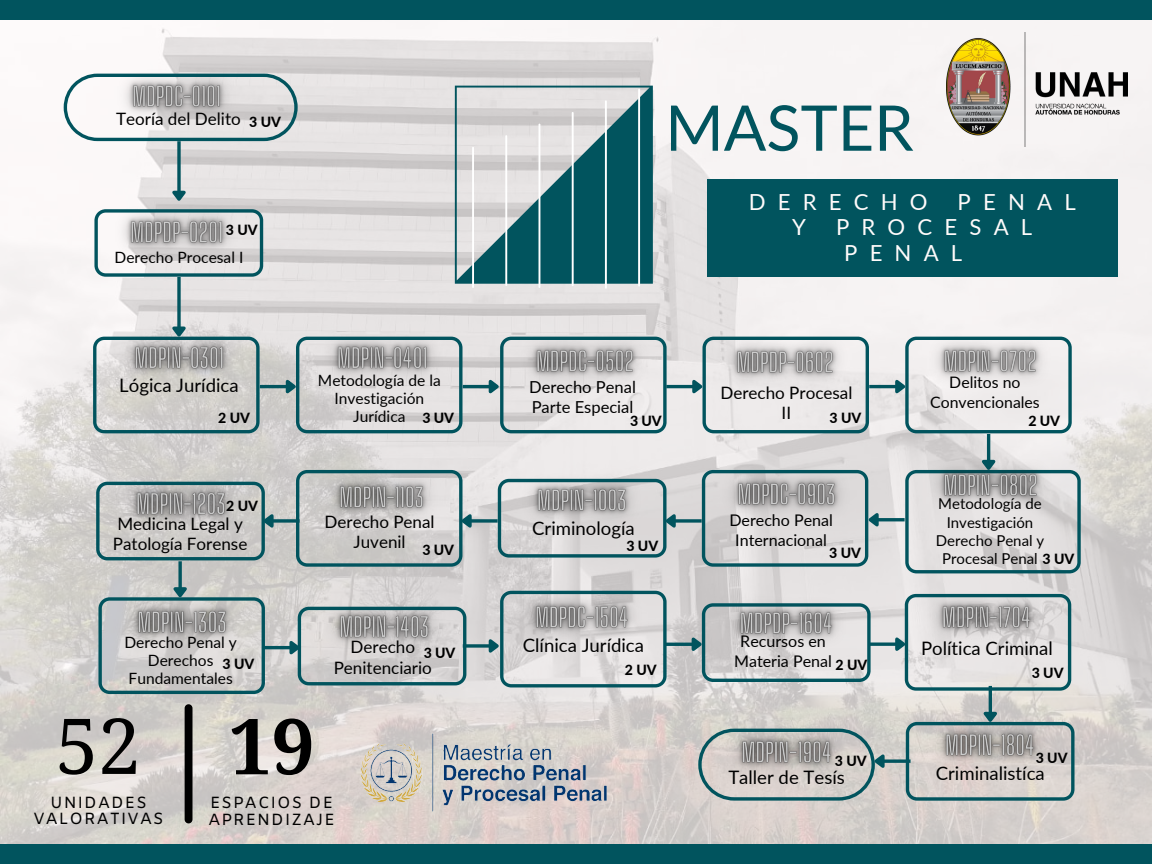
<style>
.page{position:relative;width:1152px;height:864px;background:#fff}
.page>*{position:absolute;margin:0;border:0;box-sizing:border-box;transform-origin:0 0}
.t1{font:700 77.1px "Droid Serif";color:#000}
.t2{font:77.1px "Droid Serif";color:#000}
.t3{font:63px "Lato";color:#01545e}
.t4{font:22.2px/25.8px "Lato";letter-spacing:.55em;color:#fffbfb}
.t5{font:18.6px "Lato";color:#000}
.t6{font:17.1px/20.2px "Lato";color:#000;text-align:center}
.t7{font:16.5px/19.6px "Lato";color:#000}
.t8{font:16.2px/17.5px "Amiko";letter-spacing:.07em;color:#000}
.t9{font:16.05px/20.1px "Lato";color:#000;text-align:center}
.t10{font:15.9px/19.8px "Lato";color:#000;text-align:center}
.t11{font:15.6px/18px "Lato";color:#000;text-align:center}
.t12{font:15px "Lato";color:#000}
.t13{font:800 14.1px "Lato";color:#000}
.s1{font-weight:800;font-size:14.1px}
</style>
<div class="page">
<img style="left:0;top:19px;width:1152px;height:826px">
<svg style="left:177px;top:277px;width:4px;height:37px"></svg>
<hr style="left:260px;top:385px;width:27px;height:3px;background:#01545e">
<hr style="left:463px;top:385px;width:27px;height:3px;background:#01545e">
<hr style="left:878px;top:518px;width:27px;height:3px;background:#01545e">
<hr style="left:666px;top:385px;width:27px;height:3px;background:#01545e">
<hr style="left:869px;top:385px;width:27px;height:3px;background:#01545e">
<hr style="left:987px;top:434px;width:3px;height:27px;background:#01545e">
<svg style="left:64px;top:74px;width:234px;height:67px"></svg>
<svg style="left:93px;top:323px;width:167px;height:110px;background:#b0bcbc"></svg>
<svg style="left:283px;top:337px;width:180px;height:96px;background:#b4bfc0"></svg>
<svg style="left:486px;top:337px;width:181px;height:96px;background:#bcc8ca"></svg>
<svg style="left:689px;top:337px;width:180px;height:96px;background:#bfccce"></svg>
<svg style="left:892px;top:337px;width:180px;height:96px"></svg>
<svg style="left:702px;top:470px;width:180px;height:97px;background:#b4c1c2"></svg>
<svg style="left:905px;top:457px;width:176px;height:116px;background:#c6cdce"></svg>
<div style="left:0;top:845px;width:1152px;height:19px;background:#01545e"></div>
<div style="left:0;top:0;width:1152px;height:19px;background:#01545e"></div>
<div style="left:707px;top:179px;width:410px;height:98px;background:#01545e"></div>
<svg style="left:177px;top:141px;width:4px;height:46px"></svg>
<svg style="left:94px;top:188px;width:169px;height:89px"></svg>
<svg style="left:679px;top:519px;width:23px;height:4px"></svg>
<svg style="left:498px;top:479px;width:181px;height:79px;background:#a0b4b7"></svg>
<svg style="left:475px;top:519px;width:23px;height:4px"></svg>
<svg style="left:296px;top:470px;width:179px;height:97px;background:#abb8b9"></svg>
<svg style="left:277px;top:519px;width:23px;height:4px"></svg>
<svg style="left:96px;top:482px;width:181px;height:78px;background:#96abab"></svg>
<svg style="left:178px;top:561px;width:4px;height:16px"></svg>
<svg style="left:98px;top:584px;width:167px;height:110px;background:#a7b5b6"></svg>
<hr style="left:264px;top:646px;width:26px;height:3px;background:#01545e">
<svg style="left:286px;top:607px;width:180px;height:78px;background:#9fb2b3"></svg>
<svg style="left:463px;top:644px;width:23px;height:4px"></svg>
<svg style="left:486px;top:591px;width:181px;height:96px;background:#b8c5c7"></svg>
<hr style="left:666px;top:643px;width:26px;height:3px;background:#01545e">
<svg style="left:689px;top:603px;width:182px;height:79px;background:#9eb2b5"></svg>
<hr style="left:869px;top:643px;width:27px;height:3px;background:#01545e">
<svg style="left:892px;top:594px;width:179px;height:97px;background:#bfcbcb"></svg>
<hr style="left:989px;top:686px;width:3px;height:27px;background:#01545e">
<svg style="left:906px;top:709px;width:169px;height:92px;background:#93a9a9"></svg>
<svg style="left:455px;top:86px;width:198px;height:203px;background:#759ba0"></svg>
<div style="left:185px;top:704px;width:8px;height:119px;background:#000;border-radius:4px"></div>
<img style="left:342px;top:714px;width:284px;height:113px">
<svg style="left:888px;top:759px;width:23px;height:4px"></svg>
<svg style="left:698px;top:729px;width:190px;height:72px;background:#9fafae"></svg>
<img style="left:946px;top:33px;width:182px;height:113px">
<img style="left:104px;top:314px;width:149px;height:90px">
<img style="left:308px;top:314px;width:149px;height:90px">
<img style="left:100px;top:187px;width:152px;height:90px">
<img style="left:102px;top:51px;width:149px;height:90px">
<img style="left:507px;top:316px;width:156px;height:90px">
<img style="left:707px;top:317px;width:157px;height:90px">
<img style="left:914px;top:316px;width:153px;height:90px">
<img style="left:913px;top:440px;width:154px;height:90px">
<img style="left:708px;top:449px;width:157px;height:90px">
<img style="left:508px;top:456px;width:149px;height:90px">
<img style="left:309px;top:452px;width:145px;height:90px">
<img style="left:107px;top:460px;width:149px;height:90px">
<img style="left:107px;top:577px;width:149px;height:90px">
<img style="left:310px;top:583px;width:149px;height:90px">
<img style="left:505px;top:572px;width:154px;height:90px">
<img style="left:711px;top:579px;width:152px;height:90px">
<img style="left:913px;top:572px;width:148px;height:90px">
<img style="left:915px;top:701px;width:150px;height:90px">
<img style="left:712px;top:707px;width:149px;height:90px">
<p class="t6" style="left:116px;top:109px;width:126px">Teoría del Delito</p>
<p class="t13" style="left:249px;top:113px;width:33px">3 UV</p>
<p class="t13" style="left:226px;top:221px;width:33px">3 UV</p>
<p class="t11" style="left:115px;top:248px;width:130px">Derecho Procesal I</p>
<p class="t3" style="left:665px;top:89px;width:250px">MASTER</p>
<p class="t4" style="left:749px;top:188px;width:180px">DERECHO</p>
<p class="t4" style="left:958px;top:188px;width:120px">PENAL</p>
<p class="t4" style="left:792px;top:214px;width:15px">Y</p>
<p class="t4" style="left:844px;top:214px;width:190px;text-indent:-8px">PROCESAL<br>PENAL</p>
<p class="t5" style="left:119px;top:373px;width:121px">Lógica Jurídica</p>
<p class="t11" style="left:318px;top:371px;width:124px">Metodología de la<br>Investigación<br>Jurídica</p>
<p class="t7" style="left:529px;top:377px;width:108px">Derecho Penal<br>Parte Especial</p>
<p class="t6" style="left:720px;top:382px;width:134px">Derecho Procesal<br>II</p>
<p class="t10" style="left:930px;top:372px;width:111px">Delitos no<br>Convencionales</p>
<p class="t13" style="left:218px;top:409px;width:33px">2 UV</p>
<p class="t13" style="left:422px;top:409px;width:33px">3 UV</p>
<p class="t13" style="left:830px;top:409px;width:33px">3 UV</p>
<p class="t13" style="left:1028px;top:412px;width:33px">2 UV</p>
<p class="t13" style="left:630px;top:412px;width:33px">3 UV</p>
<p class="t13" style="left:226px;top:497px;width:33px">2 UV</p>
<p class="t6" style="left:113px;top:513px;width:136px;text-align:left">Medicina Legal y<br>Patología Forense</p>
<p class="t6" style="left:325px;top:511px;width:112px">Derecho Penal<br>Juvenil</p>
<p class="t5" style="left:532px;top:517px;width:104px">Criminología</p>
<p class="t13" style="left:422px;top:541px;width:33px">3 UV</p>
<p class="t13" style="left:626px;top:537px;width:33px">3 UV</p>
<p class="t9" style="left:729px;top:509px;width:105px">Derecho Penal<br>Internacional</p>
<p class="t13" style="left:829px;top:544px;width:33px">3 UV</p>
<p class="t12" style="left:938px;top:494px;width:105px">Metodología de</p>
<p class="t12" style="left:947px;top:513px;width:88px">Investigación</p>
<p class="t12" style="left:936px;top:531px;width:110px">Derecho Penal y</p>
<p class="t12" style="left:942px;top:550px;width:134px">Procesal Penal <span class="s1">3 UV</span></p>
<p class="t11" style="left:124px;top:633px;width:114px">Derecho Penal y<br>Derechos<br>Fundamentales</p>
<p class="t6" style="left:334px;top:635px;width:100px;line-height:21.3px">Derecho<br>Penitenciario</p>
<p class="t5" style="left:523px;top:634px;width:123px">Clínica Jurídica</p>
<p class="t9" style="left:734px;top:631px;width:99px">Recursos en<br>Materia Penal</p>
<p class="t5" style="left:921px;top:636px;width:133px">Política Criminal</p>
<p class="t13" style="left:424px;top:644px;width:33px">3 UV</p>
<p class="t13" style="left:223px;top:655px;width:33px">3 UV</p>
<p class="t13" style="left:625px;top:661px;width:33px">2 UV</p>
<p class="t13" style="left:836px;top:656px;width:33px">2 UV</p>
<p class="t13" style="left:1032px;top:664px;width:33px">3 UV</p>
<p class="t2" style="left:55px;top:702px;width:88px">52</p>
<p class="t8" style="left:33px;top:795px;width:132px;line-height:16.8px;text-align:center">UNIDADES<br>VALORATIVAS</p>
<p class="t1" style="left:229px;top:703px;width:88px">19</p>
<p class="t8" style="left:208px;top:795px;width:128px">ESPACIOS DE<br>APRENDIZAJE</p>
<p class="t13" style="left:835px;top:752px;width:33px">3 UV</p>
<p class="t13" style="left:1036px;top:749px;width:33px">3 UV</p>
<p class="t5" style="left:936px;top:762px;width:110px">Criminalistíca</p>
<p class="t5" style="left:728px;top:766px;width:118px">Taller de Tesís</p>
</div>
